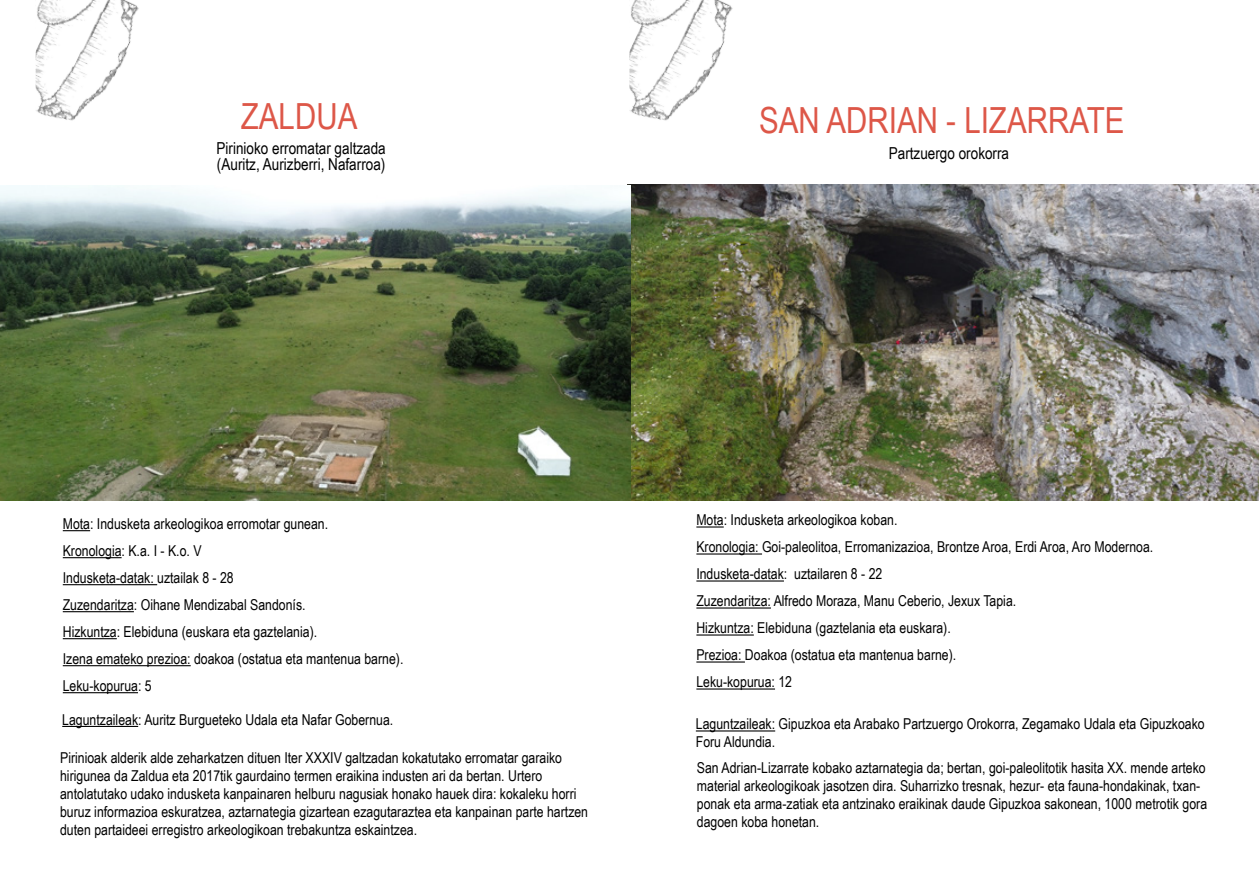
<style>
.page{position:relative;width:1259px;height:893px;background:#fff}
.page>*{position:absolute;margin:0;border:0;box-sizing:border-box;transform-origin:0 0}
.t1{font:36px "Arial Narrow";color:#dd5748}
.t2{font:16.5px/16.2px "Arial Narrow";color:#000}
.t3{font:15px/27px "Arial Narrow";color:#000}
</style>
<div class="page">
<img style="left:629px;top:0;width:104px;height:121px">
<img style="left:35px;top:0;width:104px;height:121px">
<hr style="left:696px;top:526px;width:28px;height:2px;background:#000">
<hr style="left:696px;top:553px;width:66px;height:2px;background:#000">
<hr style="left:696px;top:580px;width:88px;height:2px;background:#000">
<hr style="left:696px;top:607px;width:75px;height:2px;background:#000">
<hr style="left:696px;top:634px;width:58px;height:2px;background:#000">
<hr style="left:696px;top:661px;width:49px;height:2px;background:#000">
<hr style="left:696px;top:688px;width:79px;height:2px;background:#000">
<hr style="left:696px;top:730px;width:79px;height:1px;background:#000">
<img style="left:628px;top:184px;width:631px;height:316px">
<svg style="left:63px;top:530px;width:27px;height:1px"></svg>
<hr style="left:63px;top:557px;width:59px;height:1px;background:#000">
<hr style="left:63px;top:584px;width:94px;height:1px;background:#000">
<hr style="left:63px;top:611px;width:71px;height:1px;background:#000">
<hr style="left:63px;top:638px;width:54px;height:1px;background:#000">
<hr style="left:63px;top:665px;width:128px;height:1px;background:#000">
<hr style="left:63px;top:692px;width:75px;height:1px;background:#000">
<hr style="left:62px;top:726px;width:76px;height:1px;background:#000">
<img style="left:0;top:185px;width:631px;height:316px">
<h1 class="t1" style="left:241px;top:90px;width:118px">ZALDUA</h1>
<p class="t2" style="left:216px;top:140px;width:171px">Pirinioko erromatar galtzada (Auritz, Aurizberri, Nafarroa)</p>
<h1 class="t1" style="left:759px;top:94px;width:367px">SAN ADRIAN - LIZARRATE</h1>
<p class="t2" style="left:889px;top:145px;width:122px">Partzuergo orokorra</p>
<p class="t3" style="left:63px;top:510px;width:342px">Mota: Indusketa arkeologikoa erromotar gunean.<br>Kronologia: K.a. I - K.o. V<br>Indusketa-datak: uztailak 8 - 28<br>Zuzendaritza: Oihane Mendizabal Sandonís.<br>Hizkuntza: Elebiduna (euskara eta gaztelania).<br>Izena emateko prezioa: doakoa (ostatua eta mantenua barne).<br>Leku-kopurua: 5</p>
<p class="t3" style="left:62px;top:705px;width:332px">Laguntzaileak: Auritz Burgueteko Udala eta Nafar Gobernua.</p>
<p class="t3" style="left:60px;top:748px;width:529px;line-height:18px">Pirinioak alderik alde zeharkatzen dituen Iter XXXIV galtzadan kokatutako erromatar garaiko hirigunea da Zaldua eta 2017tik gaurdaino termen eraikina industen ari da bertan. Urtero antolatutako udako indusketa kanpainaren helburu nagusiak honako hauek dira: kokaleku horri buruz informazioa eskuratzea, aztarnategia gizartean ezagutaraztea eta kanpainan parte hartzen duten partaideei erregistro arkeologikoan trebakuntza eskaintzea.</p>
<p class="t3" style="left:696px;top:506px;width:458px">Mota: Indusketa arkeologikoa koban.<br>Kronologia: Goi-paleolitoa, Erromanizazioa, Brontze Aroa, Erdi Aroa, Aro Modernoa.<br>Indusketa-datak: uztailaren 8 - 22<br>Zuzendaritza: Alfredo Moraza, Manu Ceberio, Jexux Tapia.<br>Hizkuntza: Elebiduna (gaztelania eta euskara).<br>Prezioa: Doakoa (ostatua eta mantenua barne).<br>Leku-kopurua: 12</p>
<p class="t3" style="left:696px;top:714px;width:510px;line-height:18px">Laguntzaileak: Gipuzkoa eta Arabako Partzuergo Orokorra, Zegamako Udala eta Gipuzkoako<br>Foru Aldundia.</p>
<p class="t3" style="left:697px;top:759px;width:512px;line-height:18px">San Adrian-Lizarrate kobako aztarnategia da; bertan, goi-paleolitotik hasita XX. mende arteko material arkeologikoak jasotzen dira. Suharrizko tresnak, hezur- eta fauna-hondakinak, txan&shy;ponak eta arma-zatiak eta antzinako eraikinak daude Gipuzkoa sakonean, 1000 metrotik gora dagoen koba honetan.</p>
</div>
